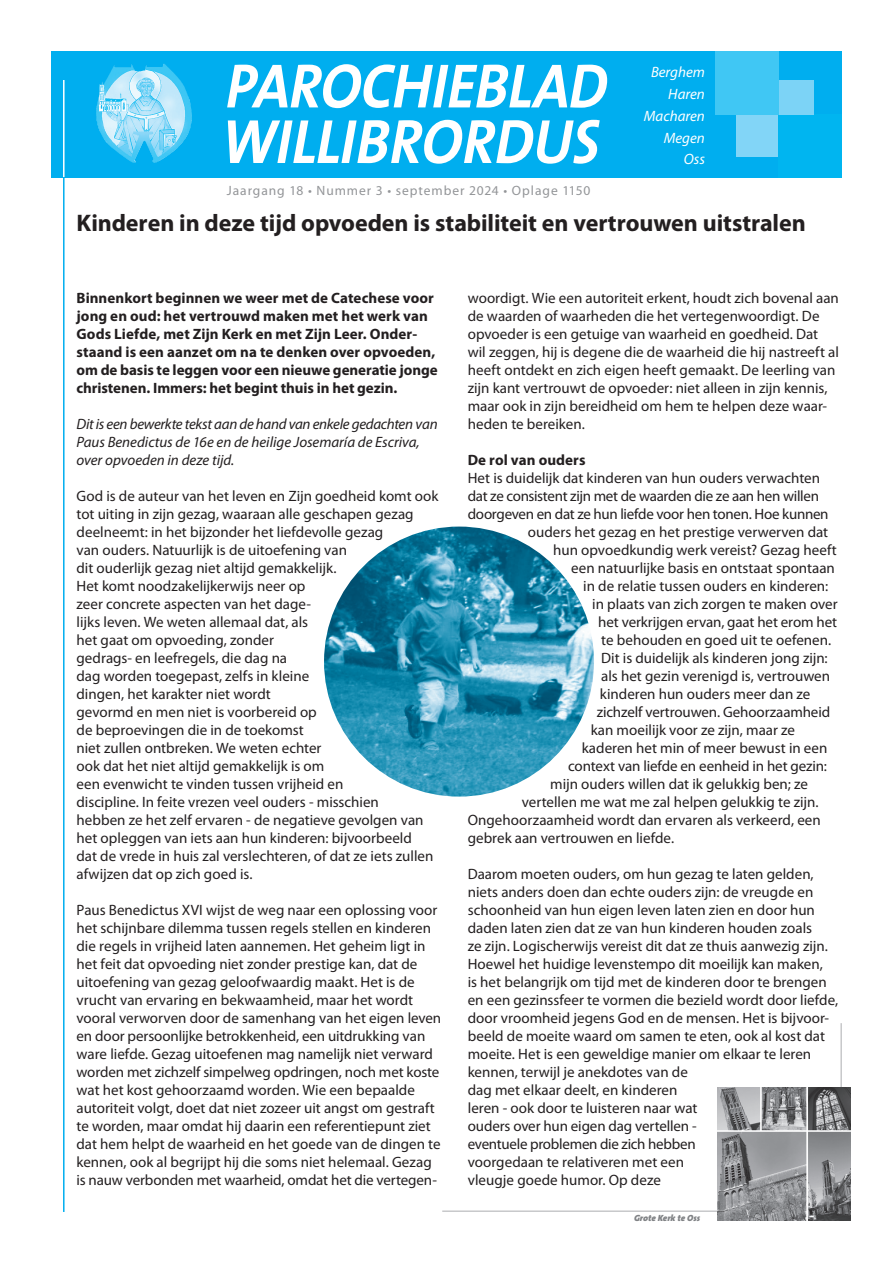
<style>
.page{position:relative;width:893px;height:1263px;background:#fff}
.page>*{position:absolute;margin:0;border:0;box-sizing:border-box;transform-origin:0 0}
.t1{font:italic 700 63px/55.5px "The Sans B7";letter-spacing:-.01em;color:#fff;scale:.94 1}
.t2{font:700 24px "Myriad Pro";letter-spacing:-.005em;color:#231f20}
.t3{font:15px/18px "Myriad Pro";color:#231f20}
.t4{font:700 15px/18px "Myriad Pro";color:#231f20}
.t5{font:italic 15px/18px "Myriad Pro";letter-spacing:-.01em;color:#231f20}
.t6{font:15px "Myriad Pro";letter-spacing:-.02em;color:#231f20}
.t7{font:italic 15px/21.9px "Myriad Pro";color:#fff;text-align:right}
.t8{font:13.5px "Myriad Pro";letter-spacing:.07em;color:#939598}
.t9{font:italic 900 9px "The Sans B9";color:#808285}
</style>
<div class="page">
<div style="left:51px;top:51px;width:791px;height:126px;background:#00aeef"></div>
<hr style="left:63px;top:177px;width:2px;height:1035px;background:#00aeef">
<hr style="left:63px;top:80px;width:2px;height:97px;background:#fff">
<img style="left:96px;top:64px;width:96px;height:99px">
<div style="left:736px;top:114px;width:43px;height:43px;background:#82d5f7"></div>
<div style="left:779px;top:114px;width:63px;height:63px;background:#00b5f0"></div>
<div style="left:716px;top:51px;width:63px;height:63px;background:#40c7f4"></div>
<div style="left:779px;top:80px;width:34px;height:34px;background:#7cd3f6"></div>
<hr style="left:442px;top:1210px;width:400px;height:2px;background:#c7c8ca">
<hr style="left:840px;top:1023px;width:2px;height:189px;background:#c7c8ca">
<img style="left:717px;top:1087px;width:133px;height:134px">
<img style="left:324px;top:526px;width:270px;height:270px;border-radius:135px">
<h1 class="t1" style="left:221px;top:60px;width:412px">PAROCHIEBLAD<br>WILLIBRORDUS</h1>
<p class="t8" style="left:227px;top:182px;width:365px">Jaargang 18 • Nummer 3 • september 2024 • Oplage 1150</p>
<p class="t7" style="left:644px;top:61px;width:63px">Berghem<br>Haren<br>Macharen<br>Megen<br>Oss</p>
<h2 class="t2" style="left:77px;top:207px;width:731px">Kinderen in deze tijd opvoeden is stabiliteit en vertrouwen uitstralen</h2>
<p class="t4" style="left:77px;top:288px;width:363px">Binnenkort beginnen we weer met de Catechese voor jong en oud: het vertrouwd maken met het werk van Gods Liefde, met Zijn Kerk en met Zijn Leer. Onder&shy;staand is een aanzet om na te denken over opvoeden, om de basis te leggen voor een nieuwe generatie jonge christenen. Immers: het begint thuis in het gezin.</p>
<p class="t5" style="left:77px;top:415px;width:363px">Dit is een bewerkte tekst aan de hand van enkele gedachten van<br>Paus Benedictus de 16e en de heilige Josemaría de Escriva, over opvoeden in deze tijd.</p>
<p class="t3" style="left:77px;top:487px;width:363px">God is de auteur van het leven en Zijn goedheid komt ook tot uiting in zijn gezag, waaraan alle geschapen gezag deelneemt: in het bijzonder het liefdevolle gezag<br>van ouders. Natuurlijk is de uitoefening van<br>dit ouderlijk gezag niet altijd gemakkelijk.<br>Het komt noodzakelijkerwijs neer op<br>zeer concrete aspecten van het dage-<br>lijks leven. We weten allemaal dat, als<br>het gaat om opvoeding, zonder<br>gedrags- en leefregels, die dag na<br>dag worden toegepast, zelfs in kleine<br>dingen, het karakter niet wordt<br>gevormd en men niet is voorbereid op<br>de beproevingen die in de toekomst<br>niet zullen ontbreken. We weten echter<br>ook dat het niet altijd gemakkelijk is om<br>een evenwicht te vinden tussen vrijheid en<br>discipline. In feite vrezen veel ouders - misschien<br>hebben ze het zelf ervaren - de negatieve gevolgen van het opleggen van iets aan hun kinderen: bijvoorbeeld<br>dat de vrede in huis zal verslechteren, of dat ze iets zullen afwijzen dat op zich goed is.</p>
<p class="t3" style="left:77px;top:901px;width:366px">Paus Benedictus XVI wijst de weg naar een oplossing voor het schijnbare dilemma tussen regels stellen en kinderen die regels in vrijheid laten aannemen. Het geheim ligt in het feit dat opvoeding niet zonder prestige kan, dat de uitoefening van gezag geloofwaardig maakt. Het is de vrucht van ervaring en bekwaamheid, maar het wordt vooral verworven door de samenhang van het eigen leven en door persoonlijke betrokkenheid, een uitdrukking van ware liefde. Gezag uitoefenen mag namelijk niet verward worden met zichzelf simpelweg opdringen, noch met koste wat het kost gehoorzaamd worden. Wie een bepaalde autoriteit volgt, doet dat niet zozeer uit angst om gestraft te worden, maar omdat hij daarin een referentiepunt ziet dat hem helpt de waarheid en het goede van de dingen te kennen, ook al begrijpt hij die soms niet helemaal. Gezag is nauw verbonden met waarheid, omdat het die vertegen-</p>
<p class="t3" style="left:468px;top:289px;width:373px">woordigt. Wie een autoriteit erkent, houdt zich bovenal aan de waarden of waarheden die het vertegenwoordigt. De opvoeder is een getuige van waarheid en goedheid. Dat wil zeggen, hij is degene die de waarheid die hij nastreeft al heeft ontdekt en zich eigen heeft gemaakt. De leerling van zijn kant vertrouwt de opvoeder: niet alleen in zijn kennis, maar ook in zijn bereidheid om hem te helpen deze waar&shy;heden te bereiken.</p>
<p class="t4" style="left:468px;top:450px;width:119px">De rol van ouders</p>
<p class="t3" style="left:468px;top:469px;width:354px">Het is duidelijk dat kinderen van hun ouders verwachten</p>
<p class="t6" style="left:468px;top:487px;width:353px">dat ze consistent zijn met de waarden die ze aan hen willen</p>
<p class="t6" style="left:468px;top:505px;width:362px">doorgeven en dat ze hun liefde voor hen tonen. Hoe kunnen</p>
<p class="t3" style="left:528px;top:523px;width:302px">ouders het gezag en het prestige verwerven dat</p>
<p class="t3" style="left:553px;top:541px;width:285px">hun opvoedkundig werk vereist? Gezag heeft</p>
<p class="t3" style="left:571px;top:559px;width:265px">een natuurlijke basis en ontstaat spontaan</p>
<p class="t3" style="left:583px;top:577px;width:246px">in de relatie tussen ouders en kinderen:</p>
<p class="t3" style="left:592px;top:595px;width:247px">in plaats van zich zorgen te maken over</p>
<p class="t3" style="left:598px;top:613px;width:240px">het verkrijgen ervan, gaat het erom het</p>
<p class="t3" style="left:601px;top:631px;width:232px">te behouden en goed uit te oefenen.</p>
<p class="t3" style="left:601px;top:649px;width:228px">Dit is duidelijk als kinderen jong zijn:</p>
<p class="t3" style="left:601px;top:667px;width:230px">als het gezin verenigd is, vertrouwen</p>
<p class="t3" style="left:600px;top:685px;width:212px">kinderen hun ouders meer dan ze</p>
<p class="t3" style="left:597px;top:703px;width:235px">zichzelf vertrouwen. Gehoorzaamheid</p>
<p class="t3" style="left:591px;top:721px;width:206px">kan moeilijk voor ze zijn, maar ze</p>
<p class="t3" style="left:582px;top:739px;width:247px">kaderen het min of meer bewust in een</p>
<p class="t3" style="left:568px;top:757px;width:260px">context van liefde en eenheid in het gezin:</p>
<p class="t3" style="left:550px;top:775px;width:259px">mijn ouders willen dat ik gelukkig ben; ze</p>
<p class="t3" style="left:522px;top:793px;width:298px">vertellen me wat me zal helpen gelukkig te zijn.</p>
<p class="t3" style="left:468px;top:811px;width:355px">Ongehoorzaamheid wordt dan ervaren als verkeerd, een</p>
<p class="t3" style="left:468px;top:829px;width:208px">gebrek aan vertrouwen en liefde.</p>
<p class="t3" style="left:468px;top:865px;width:372px">Daarom moeten ouders, om hun gezag te laten gelden, niets anders doen dan echte ouders zijn: de vreugde en schoonheid van hun eigen leven laten zien en door hun daden laten zien dat ze van hun kinderen houden zoals<br>ze zijn. Logischerwijs vereist dit dat ze thuis aanwezig zijn.<br>Hoewel het huidige levenstempo dit moeilijk kan maken,<br>is het belangrijk om tijd met de kinderen door te brengen en een gezinssfeer te vormen die bezield wordt door liefde, door vroomheid jegens God en de mensen. Het is bijvoor&shy;beeld de moeite waard om samen te eten, ook al kost dat moeite. Het is een geweldige manier om elkaar te leren kennen, terwijl je anekdotes van de<br>dag met elkaar deelt, en kinderen<br>leren - ook door te luisteren naar wat<br>ouders over hun eigen dag vertellen -<br>eventuele problemen die zich hebben<br>voorgedaan te relativeren met een<br>vleugje goede humor. Op deze</p>
<p class="t9" style="left:634px;top:1213px;width:68px">Grote Kerk te Oss</p>
</div>
